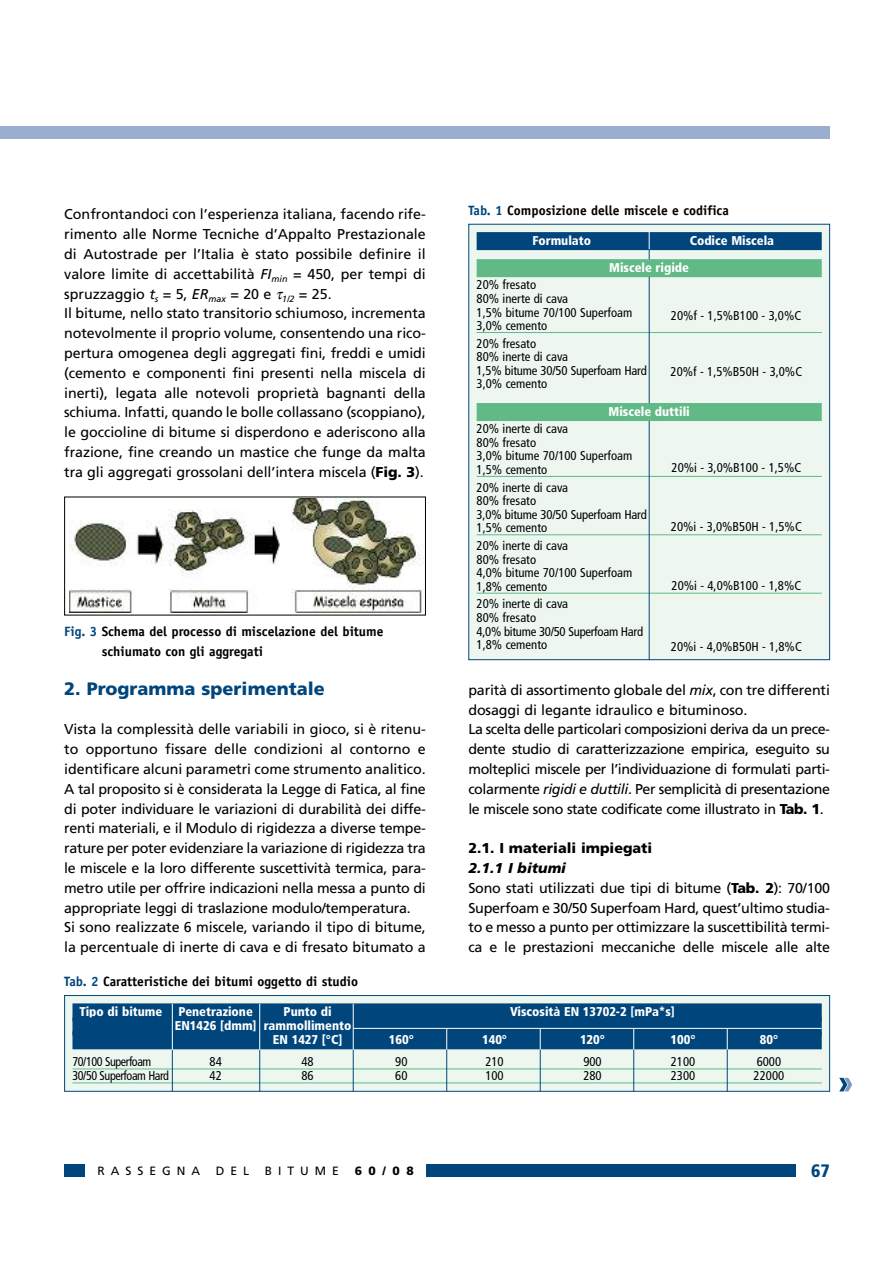
<style>
.page{position:relative;width:893px;height:1262px;background:#fff}
.page>*{position:absolute;margin:0;border:0;box-sizing:border-box;transform-origin:0 0}
.t1{font:900 18px "Frutiger";color:#00467c}
.t2{font:900 condensed 18px "Frutiger";color:#00467c}
.t3{font:14.25px/19.8px "Frutiger";letter-spacing:-.01em;color:#000}
.t4{font:14.25px/19.8px "Frutiger";letter-spacing:-.03em;color:#000}
.t5{font:900 14.25px "Frutiger";color:#000}
.t6{font:700 13.5px/19.8px "Officina Sans";color:#000}
.t7{font:condensed 12.75px/13.5px "Frutiger";color:#000}
.t8{font:900 condensed 12.75px/14px "Frutiger";color:#fff}
.t9{font:condensed 12.75px "Frutiger";letter-spacing:-.035em;color:#000;scale:.95 1}
.t10{font:12px "Frutiger";letter-spacing:.5em;color:#000}
.t11{font:900 12px "Frutiger";color:#000}
.s1{font-style:italic}
.s2{font-weight:900}
.s3{color:#00467c}
.s4{font-weight:900;font-style:italic}
</style>
<div class="page">
<div style="left:64px;top:1164px;width:732px;height:12px;background:#00467c"></div>
<div style="left:85px;top:1159px;width:341px;height:24px;background:#fff"></div>
<div style="left:0;top:126px;width:830px;height:13px;background:#9aaecd"></div>
<svg style="left:839px;top:1077px;width:13px;height:14px"></svg>
<img style="left:69px;top:498px;width:353px;height:114px">
<div style="left:469px;top:224px;width:360px;height:435px;background:#edf7f0"></div>
<div style="left:476px;top:232px;width:345px;height:18px;background:#00467c"></div>
<div style="left:476px;top:259px;width:345px;height:18px;background:#61b986"></div>
<hr style="left:476px;top:332px;width:345px;height:1px;background:#61b986">
<div style="left:476px;top:403px;width:345px;height:18px;background:#61b986"></div>
<hr style="left:476px;top:476px;width:345px;height:1px;background:#61b986">
<hr style="left:476px;top:534px;width:345px;height:1px;background:#61b986">
<hr style="left:476px;top:593px;width:345px;height:1px;background:#61b986">
<div style="left:468px;top:224px;width:362px;height:436px;border:1px solid #00467c"></div>
<svg style="left:648px;top:232px;width:1px;height:27px"></svg>
<hr style="left:648px;top:277px;width:1px;height:126px;background:#00467c">
<hr style="left:648px;top:421px;width:1px;height:239px;background:#00467c">
<div style="left:65px;top:995px;width:764px;height:96px;background:#edf7f0"></div>
<div style="left:72px;top:1003px;width:749px;height:18px;background:#00467c"></div>
<div style="left:72px;top:1017px;width:749px;height:18px;background:#00467c"></div>
<div style="left:72px;top:1031px;width:749px;height:18px;background:#00467c"></div>
<hr style="left:72px;top:1068px;width:749px;height:1px;background:#61b986">
<hr style="left:72px;top:1082px;width:749px;height:1px;background:#61b986">
<div style="left:64px;top:995px;width:766px;height:96px;border:1px solid #00467c"></div>
<hr style="left:259px;top:1049px;width:1px;height:42px;background:#00467c">
<hr style="left:353px;top:1049px;width:1px;height:42px;background:#00467c">
<hr style="left:446px;top:1049px;width:1px;height:42px;background:#00467c">
<hr style="left:540px;top:1049px;width:1px;height:42px;background:#00467c">
<hr style="left:633px;top:1049px;width:1px;height:42px;background:#00467c">
<hr style="left:726px;top:1049px;width:1px;height:42px;background:#00467c">
<hr style="left:259px;top:1003px;width:1px;height:46px;background:#fff">
<hr style="left:172px;top:1049px;width:1px;height:42px;background:#00467c">
<hr style="left:172px;top:1003px;width:1px;height:46px;background:#fff">
<hr style="left:353px;top:1003px;width:1px;height:46px;background:#fff">
<hr style="left:353px;top:1028px;width:468px;height:1px;background:#fff">
<svg style="left:446px;top:1028px;width:1px;height:21px"></svg>
<svg style="left:540px;top:1028px;width:1px;height:21px"></svg>
<svg style="left:633px;top:1028px;width:1px;height:21px"></svg>
<svg style="left:726px;top:1028px;width:1px;height:21px"></svg>
<p class="t3" style="left:64px;top:204px;width:363px">Confrontandoci con l’esperienza italiana, facendo rife&shy;rimento alle Norme Tecniche d’Appalto Prestazionale di Autostrade per l’Italia è stato possibile definire il valore limite di accettabilità <span class="s1">FI</span><sub>min</sub> = 450, per tempi di spruzzaggio <span class="s1">t</span><sub>s</sub> = 5, <span class="s1">ER</span><sub>max</sub> = 20 e <sub>1/2</sub> = 25.<br>Il bitume, nello stato transitorio schiumoso, incrementa notevolmente il proprio volume, consentendo una rico&shy;pertura omogenea degli aggregati fini, freddi e umidi (cemento e componenti fini presenti nella miscela di inerti), legata alle notevoli proprietà bagnanti della schiuma. Infatti, quando le bolle collassano (scoppiano), le goccioline di bitume si disperdono e aderiscono alla frazione, fine creando un mastice che funge da malta tra gli aggregati grossolani dell’intera miscela (<span class="s2">Fig. 3</span>).</p>
<p class="t6" style="left:102px;top:621px;width:283px;text-indent:-38px"><span class="s3">Fig. 3</span> Schema del processo di miscelazione del bitume schiumato con gli aggregati</p>
<p class="t1" style="left:64px;top:677px;width:262px">2. Programma sperimentale</p>
<p class="t3" style="left:64px;top:719px;width:363px">Vista la complessità delle variabili in gioco, si è ritenu&shy;to opportuno fissare delle condizioni al contorno e identificare alcuni parametri come strumento analitico.<br>A tal proposito si è considerata la Legge di Fatica, al fine di poter individuare le variazioni di durabilità dei diffe&shy;renti materiali, e il Modulo di rigidezza a diverse tempe&shy;rature per poter evidenziare la variazione di rigidezza tra le miscele e la loro differente suscettività termica, para&shy;metro utile per offrire indicazioni nella messa a punto di appropriate leggi di traslazione modulo/temperatura.<br>Si sono realizzate 6 miscele, variando il tipo di bitume, la percentuale di inerte di cava e di fresato bitumato a</p>
<p class="t6" style="left:468px;top:200px;width:262px"><span class="s3">Tab. 1</span> Composizione delle miscele e codifica</p>
<p class="t8" style="left:532px;top:233px;width:60px">Formulato</p>
<p class="t8" style="left:689px;top:233px;width:86px">Codice Miscela</p>
<p class="t8" style="left:609px;top:260px;width:81px">Miscele rigide</p>
<p class="t7" style="left:476px;top:278px;width:157px">20% fresato<br>80% inerte di cava<br>1,5% bitume 70/100 Superfoam<br>3,0% cemento</p>
<p class="t7" style="left:476px;top:337px;width:172px">20% fresato<br>80% inerte di cava<br>1,5% bitume 30/50 Superfoam Hard<br>3,0% cemento</p>
<p class="t8" style="left:608px;top:404px;width:83px">Miscele duttili</p>
<p class="t7" style="left:476px;top:422px;width:157px">20% inerte di cava<br>80% fresato<br>3,0% bitume 70/100 Superfoam<br>1,5% cemento</p>
<p class="t7" style="left:476px;top:480px;width:172px">20% inerte di cava<br>80% fresato<br>3,0% bitume 30/50 Superfoam Hard<br>1,5% cemento</p>
<p class="t7" style="left:476px;top:539px;width:157px">20% inerte di cava<br>80% fresato<br>4,0% bitume 70/100 Superfoam<br>1,8% cemento</p>
<p class="t7" style="left:476px;top:597px;width:168px">20% inerte di cava<br>80% fresato<br>4,0% bitume 30/50 Superfoam Hard<br>1,8% cemento</p>
<p class="t7" style="left:671px;top:309px;width:132px">20%f - 1,5%B100 - 3,0%C</p>
<p class="t7" style="left:670px;top:365px;width:133px">20%f - 1,5%B50H - 3,0%C</p>
<p class="t7" style="left:671px;top:461px;width:131px">20%i - 3,0%B100 - 1,5%C</p>
<p class="t7" style="left:671px;top:520px;width:132px">20%i - 3,0%B50H - 1,5%C</p>
<p class="t7" style="left:671px;top:579px;width:131px">20%i - 4,0%B100 - 1,8%C</p>
<p class="t7" style="left:671px;top:640px;width:132px">20%i - 4,0%B50H - 1,8%C</p>
<p class="t4" style="left:468px;top:680px;width:363px">parità di assortimento globale del <span class="s1">mix</span>, con tre differenti dosaggi di legante idraulico e bituminoso.<br>La scelta delle particolari composizioni deriva da un prece&shy;dente studio di caratterizzazione empirica, eseguito su molteplici miscele per l’individuazione di formulati parti&shy;colarmente <span class="s1">rigidi e duttili</span>. Per semplicità di presentazione le miscele sono state codificate come illustrato in <span class="s2">Tab. 1</span>.</p>
<p class="t5" style="left:468px;top:839px;width:185px">2.1. I materiali impiegati</p>
<p class="t3" style="left:468px;top:858px;width:363px"><span class="s4">2.1.1 I bitumi<br></span>Sono stati utilizzati due tipi di bitume (<span class="s2">Tab. 2</span>): 70/100<br>Superfoam e 30/50 Superfoam Hard, quest’ultimo studia&shy;to e messo a punto per ottimizzare la suscettibilità termi&shy;ca e le prestazioni meccaniche delle miscele alle alte</p>
<p class="t6" style="left:64px;top:971px;width:295px"><span class="s3">Tab. 2</span> Caratteristiche dei bitumi oggetto di studio</p>
<p class="t8" style="left:79px;top:1004px;width:84px">Tipo di bitume</p>
<p class="t8" style="left:178px;top:1004px;width:76px">Penetrazione</p>
<p class="t8" style="left:283px;top:1004px;width:50px">Punto di</p>
<p class="t8" style="left:510px;top:1004px;width:166px">Viscosità EN 13702-2 [mPa*s]</p>
<p class="t8" style="left:273px;top:1018px;width:80px;text-indent:-98px">EN1426 [dmm] rammollimento<br>EN 1427 [°C]</p>
<p class="t8" style="left:389px;top:1032px;width:26px">160°</p>
<p class="t8" style="left:482px;top:1032px;width:26px">140°</p>
<p class="t8" style="left:580px;top:1032px;width:26px">120°</p>
<p class="t8" style="left:670px;top:1032px;width:26px">100°</p>
<p class="t8" style="left:759px;top:1032px;width:20px">80°</p>
<p class="t9" style="left:72px;top:1054px;width:85px">70/100 Superfoam</p>
<p class="t7" style="left:209px;top:1055px;width:14px">84</p>
<p class="t7" style="left:301px;top:1055px;width:14px">48</p>
<p class="t7" style="left:395px;top:1055px;width:14px">90</p>
<p class="t7" style="left:485px;top:1055px;width:20px">210</p>
<p class="t7" style="left:583px;top:1055px;width:20px">900</p>
<p class="t7" style="left:670px;top:1055px;width:26px">2100</p>
<p class="t7" style="left:756px;top:1055px;width:26px">6000</p>
<p class="t9" style="left:72px;top:1068px;width:103px">30/50 Superfoam Hard</p>
<p class="t7" style="left:209px;top:1069px;width:14px">42</p>
<p class="t7" style="left:301px;top:1069px;width:14px">86</p>
<p class="t7" style="left:395px;top:1069px;width:14px">60</p>
<p class="t7" style="left:485px;top:1069px;width:20px">100</p>
<p class="t7" style="left:583px;top:1069px;width:20px">280</p>
<p class="t7" style="left:670px;top:1069px;width:26px">2300</p>
<p class="t7" style="left:753px;top:1069px;width:32px">22000</p>
<p class="t10" style="left:97px;top:1163px;width:104px">RASSEGNA</p>
<p class="t10" style="left:216px;top:1163px;width:35px">DEL</p>
<p class="t10" style="left:265px;top:1163px;width:76px">BITUME</p>
<p class="t11" style="left:354px;top:1163px;width:61px">60/08</p>
<p class="t2" style="left:811px;top:1159px;width:20px">67</p>
</div>
